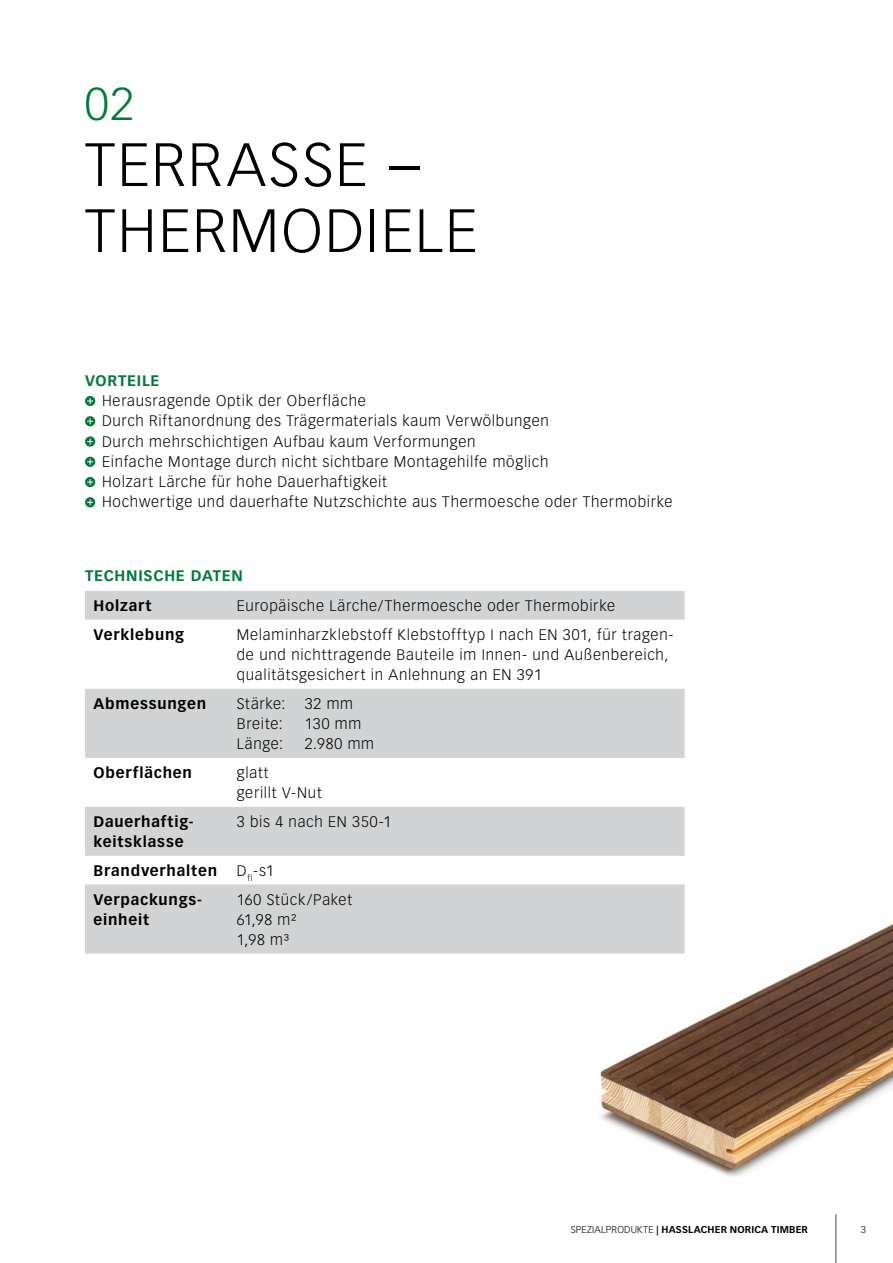
<style>
.page{position:relative;width:893px;height:1263px;background:#fff}
.page>*{position:absolute;margin:0;border:0;box-sizing:border-box;transform-origin:0 0}
.t1{font:300 60px/66px "Vectora LT Pro";letter-spacing:.035em;color:#000}
.t2{font:300 45px "Vectora LT Pro";color:#007a3b}
.t3{font:300 15px/20.2px "Vectora LT Pro";letter-spacing:.05em;color:#000}
.t4{font:700 15px/20.2px "Vectora LT Pro";letter-spacing:.055em;color:#000}
.t5{font:700 15px "Vectora LT Pro";letter-spacing:.05em;color:#007a3b}
.t6{font:700 9.75px "Vectora LT Pro";letter-spacing:.02em;color:#000}
.t7{font:300 9.75px "Vectora LT Pro";color:#000}
.s1{font-weight:300}
</style>
<div class="page">
<img style="left:600px;top:924px;width:293px;height:253px">
<svg style="left:85px;top:396px;width:10px;height:10px"></svg>
<svg style="left:87px;top:398px;width:6px;height:6px"></svg>
<svg style="left:85px;top:416px;width:10px;height:10px"></svg>
<svg style="left:87px;top:418px;width:6px;height:6px"></svg>
<svg style="left:85px;top:436px;width:10px;height:11px"></svg>
<svg style="left:87px;top:438px;width:6px;height:6px"></svg>
<svg style="left:85px;top:457px;width:10px;height:10px"></svg>
<svg style="left:87px;top:459px;width:6px;height:6px"></svg>
<svg style="left:85px;top:477px;width:10px;height:10px"></svg>
<svg style="left:87px;top:479px;width:6px;height:6px"></svg>
<svg style="left:85px;top:497px;width:10px;height:10px"></svg>
<svg style="left:87px;top:499px;width:6px;height:6px"></svg>
<svg style="left:85px;top:591px;width:600px;height:363px;fill:#d1d3d5"></svg>
<hr style="left:835px;top:1214px;width:1px;height:49px;background:#58595b">
<h2 class="t2" style="left:85px;top:77px;width:51px">02</h2>
<h1 class="t1" style="left:85px;top:132px;width:394px">TERRASSE –<br>THERMODIELE</h1>
<p class="t5" style="left:85px;top:371px;width:76px">VORTEILE</p>
<p class="t3" style="left:102px;top:391px;width:572px">Herausragende Optik der Oberfläche<br>Durch Riftanordnung des Trägermaterials kaum Verwölbungen<br>Durch mehrschichtigen Aufbau kaum Verformungen<br>Einfache Montage durch nicht sichtbare Montagehilfe möglich<br>Holzart Lärche für hohe Dauerhaftigkeit<br>Hochwertige und dauerhafte Nutzschichte aus Thermoesche oder Thermobirke</p>
<p class="t5" style="left:85px;top:567px;width:159px">TECHNISCHE DATEN</p>
<p class="t4" style="left:94px;top:596px;width:60px">Holzart</p>
<p class="t3" style="left:237px;top:596px;width:380px">Europäische Lärche/Thermoesche oder Thermobirke</p>
<p class="t4" style="left:94px;top:624px;width:92px">Verklebung</p>
<p class="t3" style="left:237px;top:624px;width:438px">Melaminharzklebstoff Klebstofftyp I nach EN 301, für tragen&shy;de und nichttragende Bauteile im Innen- und Außenbereich, qualitätsgesichert in Anlehnung an EN 391</p>
<p class="t4" style="left:94px;top:693px;width:114px">Abmessungen</p>
<p class="t3" style="left:237px;top:693px;width:50px">Stärke:</p>
<p class="t3" style="left:305px;top:693px;width:50px">32 mm</p>
<p class="t3" style="left:237px;top:714px;width:47px">Breite:</p>
<p class="t3" style="left:305px;top:714px;width:58px">130 mm</p>
<p class="t3" style="left:237px;top:734px;width:48px">Länge:</p>
<p class="t3" style="left:305px;top:734px;width:71px">2.980 mm</p>
<p class="t4" style="left:94px;top:763px;width:100px">Oberflächen</p>
<p class="t3" style="left:237px;top:763px;width:86px">glatt<br>gerillt V-Nut</p>
<p class="t4" style="left:94px;top:811px;width:102px">Dauerhaftig&shy;keitsklasse</p>
<p class="t3" style="left:237px;top:811px;width:156px">3 bis 4 nach EN 350-1</p>
<p class="t4" style="left:94px;top:860px;width:125px">Brandverhalten</p>
<p class="t3" style="left:237px;top:860px;width:39px">D<sub>fl</sub>-s1</p>
<p class="t4" style="left:94px;top:889px;width:110px">Verpackungs&shy;einheit</p>
<p class="t3" style="left:237px;top:889px;width:117px">160 Stück/Paket<br>61,98 m²<br>1,98 m³</p>
<p class="t6" style="left:571px;top:1224px;width:239px"><span class="s1">SPEZIALPRODUKTE</span> | HASSLACHER NORICA TIMBER</p>
<p class="t7" style="left:861px;top:1224px;width:7px">3</p>
</div>
